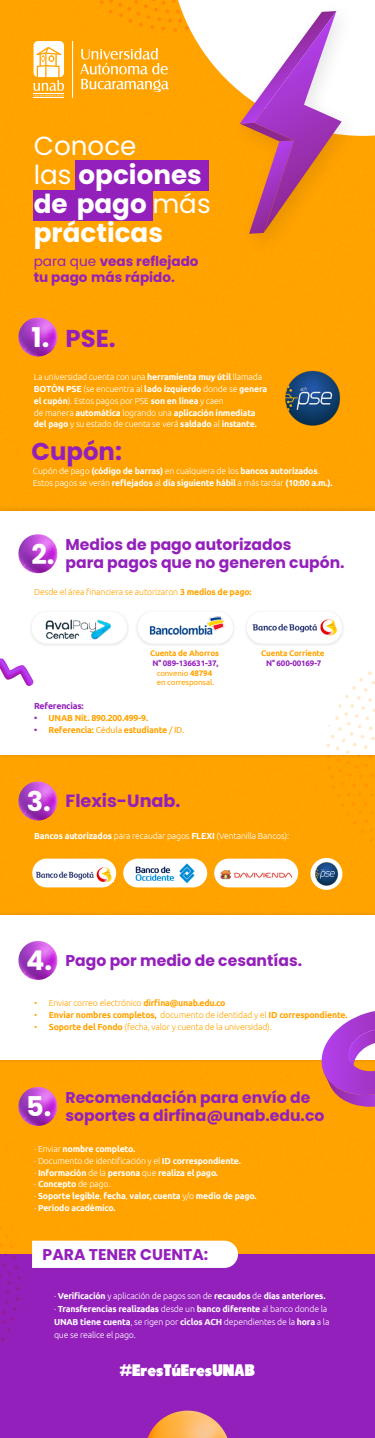
<style>
.page{position:relative;width:375px;height:1438px;background:#fff}
.page>*{position:absolute;margin:0;border:0;box-sizing:border-box;transform-origin:0 0}
.t1{font:700 27.19px "Poppins";color:#fff}
.t2{font:700 26.19px/28.9px "Poppins";color:#fff}
.t3{font:700 24.38px "Poppins";color:#9420bc}
.t4{font:700 17.69px "Poppins";color:#9420bc}
.t5{font:16.62px "Tondu Beta";color:#fff}
.t6{font:700 15.62px/18px "Poppins";color:#9420bc}
.t7{font:700 13.56px/16.2px "Poppins";color:#9420bc}
.t8{font:700 8.75px/11.9px "Ubuntu";letter-spacing:-.02em;color:#fff}
.t9{font:300 8.75px/11.9px "Ubuntu";letter-spacing:-.02em;color:#fff}
.t10{font:300 8.75px "Ubuntu";letter-spacing:-.02em;color:#ffa300}
.t11{font:700 8.75px "Ubuntu";letter-spacing:-.02em;color:#ffa300}
.t12{font:700 8.75px "Ubuntu";letter-spacing:-.02em;color:#9420bc}
.t13{font:8.06px/9.8px "Ubuntu";letter-spacing:-.02em;color:#ffa300;text-align:center}
.t14{font:700 8.06px "Ubuntu";letter-spacing:-.02em;color:#ffa300}
.t15{font:700 8.06px "Ubuntu";letter-spacing:-.02em;color:#9420bc}
.s1{font-weight:400}
.s2{font-weight:700}
.s3{font-weight:300}
.s4{font-weight:700;color:#9420bc}
.s5{color:#9420bc}
.s6{font-size:27.19px;color:#fff}
</style>
<div class="page">
<div style="left:0;top:0;width:375px;height:1254px;background:#ffa300"></div>
<svg style="left:369px;top:0;width:6px;height:136px"></svg>
<img style="left:222px;top:0;width:147px;height:262px">
<svg style="left:33px;top:41px;width:31px;height:55px"></svg>
<hr style="left:33px;top:97px;width:31px;height:1px;background:#fff">
<hr style="left:33px;top:94px;width:31px;height:1px;background:#fff">
<hr style="left:72px;top:41px;width:1px;height:57px;background:#fff">
<svg style="left:80px;top:0;width:262px;height:234px"></svg>
<div style="left:75px;top:160px;width:134px;height:30px;background:#9420bc"></div>
<div style="left:33px;top:190px;width:119px;height:30px;background:#9420bc"></div>
<svg style="left:18px;top:318px;width:39px;height:38px"></svg>
<img style="left:261px;top:347px;width:102px;height:102px">
<svg style="left:18px;top:781px;width:39px;height:39px;background:#c3569d"></svg>
<img style="left:0;top:505px;width:375px;height:255px">
<div style="left:0;top:511px;width:375px;height:244px;background:#fff"></div>
<img style="left:0;top:909px;width:375px;height:156px">
<div style="left:0;top:915px;width:375px;height:144px;background:#fff"></div>
<svg style="left:18px;top:534px;width:39px;height:39px"></svg>
<img style="left:45px;top:619px;width:66px;height:21px">
<img style="left:146px;top:610px;width:79px;height:36px">
<img style="left:252px;top:619px;width:85px;height:17px">
<svg style="left:18px;top:941px;width:39px;height:39px"></svg>
<svg style="left:18px;top:1087px;width:39px;height:39px;background:#c3569e"></svg>
<div style="left:0;top:1254px;width:375px;height:184px;background:#9420bc"></div>
<svg style="left:32px;top:1240px;width:206px;height:28px"></svg>
<svg style="left:0;top:658px;width:33px;height:28px"></svg>
<svg style="left:321px;top:1011px;width:54px;height:96px"></svg>
<svg style="left:148px;top:1410px;width:79px;height:28px"></svg>
<svg style="left:326px;top:671px;width:49px;height:171px"></svg>
<svg style="left:0;top:1226px;width:21px;height:115px"></svg>
<img style="left:305px;top:852px;width:43px;height:43px">
<div style="left:32px;top:858px;width:84px;height:29px;background:#fff;border-radius:14px"></div>
<img style="left:36px;top:867px;width:76px;height:14px">
<div style="left:123px;top:858px;width:84px;height:29px;background:#fff;border-radius:14px"></div>
<img style="left:135px;top:863px;width:60px;height:21px">
<div style="left:214px;top:858px;width:84px;height:29px;background:#fff;border-radius:14px"></div>
<img style="left:220px;top:870px;width:73px;height:9px">
<h2 class="t2" style="left:34px;top:132px;width:178px"><span class="s1">Conoce<br>las</span> opciones de pago <span class="s1">más </span>prácticas</h2>
<h3 class="t7" style="left:34px;top:253px;width:166px"><span class="s1">para que</span> veas reflejado tu pago más rápido.</h3>
<h1 class="t1" style="left:31px;top:322px;width:19px">1.</h1>
<p class="t9" style="left:34px;top:370px;width:235px">La universidad cuenta con una <span class="s2">herramienta muy útil</span> llamada <span class="s2">BOTÓN PSE</span> (se encuentra al <span class="s2">lado izquierdo</span> donde se <span class="s2">genera el cupón</span>). Estos pagos por PSE <span class="s2">son en línea</span> y caen<br>de manera <span class="s2">automática</span> logrando una <span class="s2">aplicación inmediata del pago</span> y su estado de cuenta se verá <span class="s2">saldado</span> al <span class="s2">instante.</span></p>
<h3 class="t3" style="left:66px;top:324px;width:52px">PSE.</h3>
<h3 class="t3" style="left:32px;top:437px;width:92px">Cupón:</h3>
<p class="t8" style="left:33px;top:465px;width:301px"><span class="s3">Cupón de pago</span> (código de barras) <span class="s3">en cualquiera de los</span> bancos autorizados<span class="s3">.<br>Estos pagos se verán</span> reflejados <span class="s3">al</span> día siguiente hábil <span class="s3">a más tardar</span> (10:00 a.m.).</p>
<h3 class="t6" style="left:66px;top:535px;width:281px">Medios de pago autorizados<br>para pagos que no generen cupón.</h3>
<h1 class="t1" style="left:31px;top:538px;width:25px">2.</h1>
<p class="t10" style="left:34px;top:587px;width:219px">Desde el área financiera se autorizaron <span class="s2">3 medios de pago:</span></p>
<p class="t14" style="left:150px;top:648px;width:70px">Cuenta de Ahorros</p>
<p class="t13" style="left:152px;top:658px;width:68px"><span class="s4">N° 089-136631-37, </span>convenio <span class="s2">48794 </span>en corresponsal.</p>
<p class="t12" style="left:34px;top:701px;width:51px">Referencias:</p>
<p class="t11" style="left:34px;top:713px;width:115px"><span class="s5">•</span> UNAB Nit. 890.200.499-9.</p>
<p class="t11" style="left:34px;top:724px;width:151px"><span class="s5">•</span> Referencia: <span class="s1">Cédula</span> estudiante <span class="s1">/ ID.</span></p>
<h3 class="t4" style="left:27px;top:790px;width:155px"><span class="s6">3.</span> Flexis-Unab.</h3>
<p class="t14" style="left:261px;top:648px;width:65px">Cuenta Corriente</p>
<p class="t15" style="left:266px;top:658px;width:57px">N° 600-00169-7</p>
<p class="t9" style="left:34px;top:829px;width:257px"><span class="s2">Bancos autorizados</span> para recaudar pagos <span class="s2">FLEXI</span> (Ventanilla Bancos):</p>
<h3 class="t6" style="left:26px;top:951px;width:278px"><span class="s6">4.</span> Pago por medio de cesantías.</h3>
<p class="t10" style="left:34px;top:997px;width:193px">• Enviar correo electrónico <span class="s2">dirfina@unab.edu.co</span></p>
<p class="t11" style="left:34px;top:1009px;width:315px"><span class="s3">•</span> Enviar nombres completos, <span class="s3">documento de identidad y el</span> ID correspondiente.</p>
<p class="t10" style="left:34px;top:1021px;width:239px">• <span class="s2">Soporte del Fondo</span> (fecha, valor y cuenta de la universidad).</p>
<h1 class="t1" style="left:26px;top:1091px;width:27px">5.</h1>
<h3 class="t6" style="left:66px;top:1088px;width:260px">Recomendación para envío de soportes a dirfina@unab.edu.co</h3>
<p class="t8" style="left:34px;top:1142px;width:224px"><span class="s3">· Enviar</span> nombre completo.<br><span class="s3">· Documento de identificación y el</span> ID correspondiente.<br><span class="s3">·</span> Información <span class="s3">de la</span> persona <span class="s3">que</span> realiza el pago.<br><span class="s3">·</span> Concepto <span class="s3">de pago.<br>·</span> Soporte legible<span class="s3">,</span> fecha<span class="s3">,</span> valor, cuenta <span class="s3">y/o</span> medio de pago. <span class="s3">·</span> Periodo académico.</p>
<h3 class="t6" style="left:43px;top:1245px;width:167px">PARA TENER CUENTA:</h3>
<p class="t8" style="left:54px;top:1289px;width:277px;line-height:13.1px"><span class="s3">·</span> Verificación <span class="s3">y aplicación de pagos son de</span> recaudos <span class="s3">de</span> días anteriores. <span class="s3">·</span> Transferencias realizadas <span class="s3">desde un</span> banco diferente <span class="s3">al banco donde la </span>UNAB tiene cuenta<span class="s3">, se rigen por</span> ciclos ACH <span class="s3">dependientes de la</span> hora <span class="s3">a la que se realice el pago.</span></p>
<h3 class="t5" style="left:120px;top:1360px;width:137px">#EresTúEresUNAB</h3>
</div>
